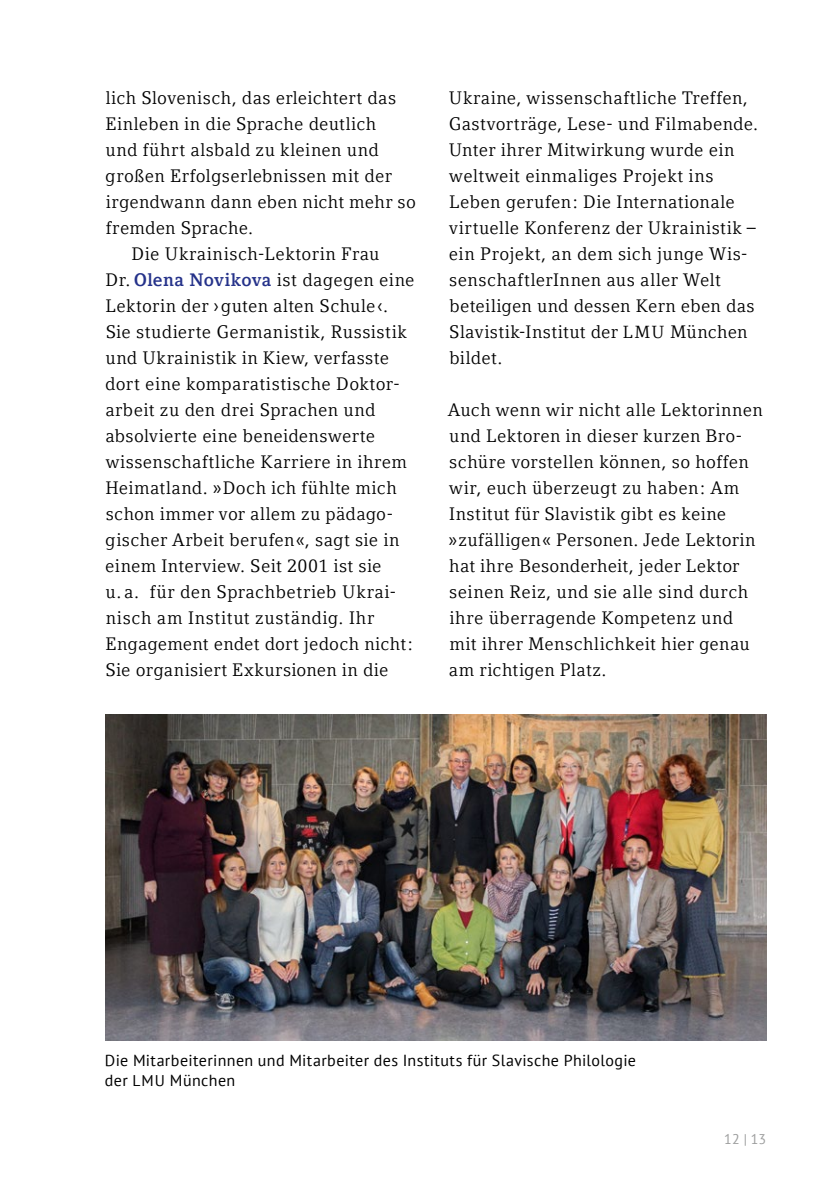
<style>
.page{position:relative;width:840px;height:1191px;background:#fff}
.page>*{position:absolute;margin:0;border:0;box-sizing:border-box;transform-origin:0 0}
.t1{font:18px/26px "Compatil Letter LT Com";letter-spacing:.02em;color:#000}
.t2{font:18px "Compatil Letter LT Com";letter-spacing:.04em;color:#000}
.t3{font:16px/20px "PT Sans";letter-spacing:.025em;color:#000}
.t4{font:14px "PT Sans";color:#9c9d9d}
.s1{font-weight:700;color:#25328a}
.s2{font-size:17.4px}
.s3{font-size:15.6px}
</style>
<div class="page">
<img style="left:105px;top:714px;width:660px;height:326px">
<p class="t1" style="left:106px;top:85px;width:292px">lich Slovenisch, das erleichtert das</p>
<p class="t1" style="left:105px;top:111px;width:272px">Einleben in die Sprache deutlich</p>
<p class="t1" style="left:105px;top:137px;width:274px">und führt alsbald zu kleinen und</p>
<p class="t1" style="left:105px;top:163px;width:288px">großen Erfolgserlebnissen mit der</p>
<p class="t1" style="left:106px;top:189px;width:311px">irgendwann dann eben nicht mehr so</p>
<p class="t1" style="left:106px;top:215px;width:149px">fremden Sprache.</p>
<p class="t1" style="left:131px;top:241px;width:249px">Die Ukrainisch-Lektorin Frau</p>
<p class="t1" style="left:105px;top:267px;width:310px">Dr. <span class="s1">Olena Novikova</span> ist dagegen eine</p>
<p class="t1" style="left:105px;top:293px;width:284px">Lektorin der ›guten alten Schule‹.</p>
<p class="t1" style="left:106px;top:319px;width:302px">Sie studierte Germanistik, Russistik</p>
<p class="t1" style="left:105px;top:345px;width:285px">und Ukrainistik in Kiew, verfasste</p>
<p class="t1" style="left:105px;top:371px;width:295px">dort eine komparatistische Doktor-</p>
<p class="t1" style="left:105px;top:397px;width:271px">arbeit zu den drei Sprachen und</p>
<p class="t1" style="left:105px;top:423px;width:271px">absolvierte eine beneidenswerte</p>
<p class="t1" style="left:106px;top:449px;width:302px">wissenschaftliche Karriere in ihrem</p>
<p class="t1" style="left:105px;top:475px;width:292px">Heimatland. »Doch ich fühlte mich</p>
<p class="t1" style="left:106px;top:501px;width:288px">schon immer vor allem zu pädago-</p>
<p class="t1" style="left:105px;top:527px;width:295px">gischer Arbeit berufen«, sagt sie in</p>
<p class="t1" style="left:105px;top:553px;width:278px">einem Interview. Seit 2001 ist sie</p>
<p class="t1" style="left:105px;top:579px;width:292px">u. a. für den Sprachbetrieb Ukrai-</p>
<p class="t2" style="left:106px;top:607px;width:270px">nisch am Institut zuständig. Ihr</p>
<p class="t1" style="left:105px;top:631px;width:308px">Engagement endet dort jedoch nicht:</p>
<p class="t1" style="left:106px;top:657px;width:284px">Sie organisiert Exkursionen in die</p>
<p class="t1" style="left:448px;top:85px;width:311px">Ukraine, wissenschaftliche Treffen, Gastvorträge, Lese- und Filmabende.<br>Unter ihrer Mitwirkung wurde ein weltweit einmaliges Projekt ins Leben gerufen: Die Internationale virtuelle Konferenz der Ukrainistik – ein Projekt, an dem sich junge Wis&shy;senschaftlerInnen aus aller Welt beteiligen und dessen Kern eben das Slavistik-Institut der <span class="s2">LMU</span> München bildet.</p>
<p class="t1" style="left:448px;top:397px;width:316px">Auch wenn wir nicht alle Lektorinnen und Lektoren in dieser kurzen Bro&shy;schüre vorstellen können, so hoffen wir, euch überzeugt zu haben: Am Institut für Slavistik gibt es keine »zufälligen« Personen. Jede Lektorin hat ihre Besonderheit, jeder Lektor seinen Reiz, und sie alle sind durch ihre überragende Kompetenz und mit ihrer Menschlichkeit hier genau am richtigen Platz.</p>
<p class="t3" style="left:105px;top:1050px;width:532px">Die Mitarbeiterinnen und Mitarbeiter des Instituts für Slavische Philologie der <span class="s3">LMU</span> München</p>
<p class="t4" style="left:723px;top:1130px;width:43px">12 | 13</p>
</div>
